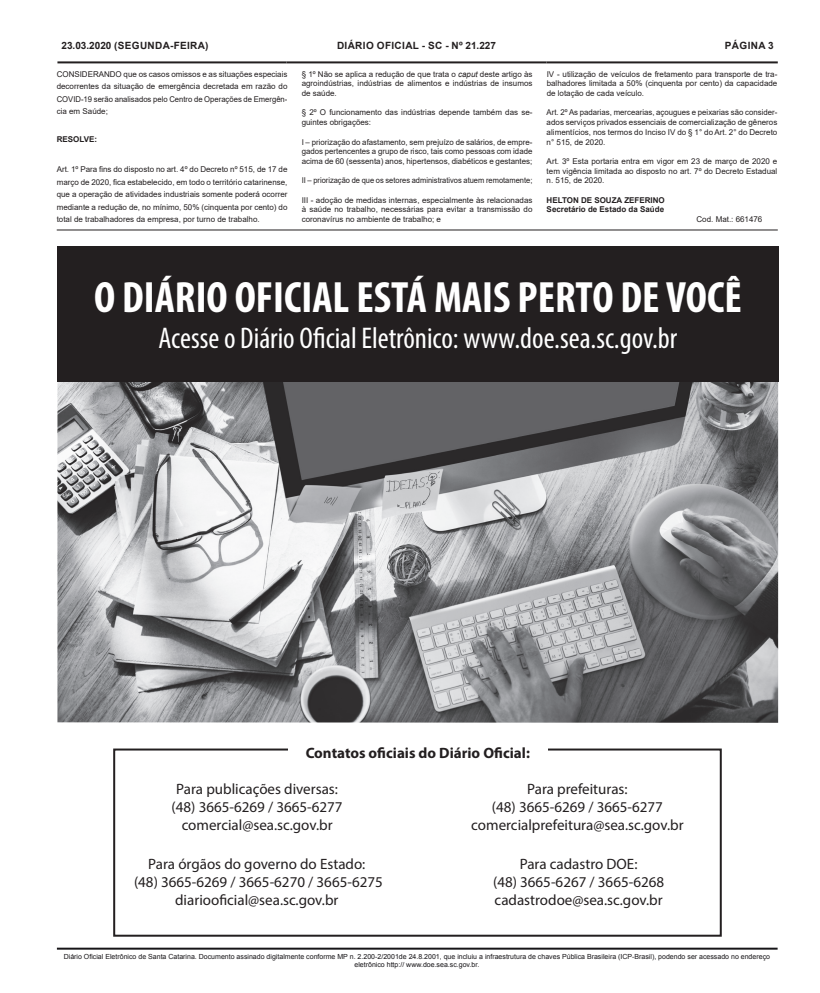
<style>
.page{position:relative;width:820px;height:993px;background:#fff}
.page>*{position:absolute;margin:0;border:0;box-sizing:border-box;transform-origin:0 0}
.t1{font:700 condensed 44px "Myriad Pro";color:#fff}
.t2{font:condensed 30px "Myriad Pro";color:#fff}
.t3{font:15px/18px "Myriad Pro";color:#231f20;text-align:center}
.t4{font:700 15px "Myriad Pro";color:#231f20}
.t5{font:700 10px "Arial";letter-spacing:.035em;color:#231f20}
.t6{font:8px/9.7px "Arial";color:#231f20;text-align:justify}
.t7{font:8px "Arial";color:#231f20;scale:.94 1}
.t8{font:700 8px/9.7px "Arial";color:#231f20}
.t9{font:7px/8.4px "Arial";color:#171518;text-align:center}
.s1{font-style:italic}
</style>
<div class="page">
<hr style="left:57px;top:229px;width:720px;height:1px;background:#231f20">
<div style="left:113px;top:748px;width:608px;height:188px;border:2px solid #231f20"></div>
<img style="left:57px;top:381px;width:720px;height:341px">
<div style="left:57px;top:246px;width:721px;height:135px;background:#231f20"></div>
<div style="left:288px;top:738px;width:259px;height:27px;background:#fff"></div>
<hr style="left:57px;top:61px;width:229px;height:2px;background:#231f20">
<hr style="left:286px;top:61px;width:260px;height:2px;background:#231f20">
<hr style="left:546px;top:61px;width:231px;height:2px;background:#231f20">
<hr style="left:57px;top:947px;width:720px;height:2px;background:#171518">
<p class="t5" style="left:61px;top:38px;width:149px">23.03.2020 (SEGUNDA-FEIRA)</p>
<p class="t5" style="left:337px;top:38px;width:160px">DIÁRIO OFICIAL - SC - Nº 21.227</p>
<p class="t5" style="left:724px;top:38px;width:15px">Página</p>
<p class="t5" style="left:767px;top:38px;width:7px">3</p>
<p class="t6" style="left:57px;top:68px;width:232px;line-height:12.5px">CONSIDERANDO que os casos omissos e as situações especiais decorrentes da situação de emergência decretada em razão do COVID-19 serão analisados pelo Centro de Operações de Emergên&shy;cia em Saúde;</p>
<p class="t8" style="left:57px;top:134px;width:42px">RESOLVE:</p>
<p class="t6" style="left:57px;top:163px;width:232px;line-height:12.5px">Art. 1º Para fins do disposto no art. 4º do Decreto nº 515, de 17 de março de 2020, fica estabelecido, em todo o território catarinense, que a operação de atividades industriais somente poderá ocorrer mediante a redução de, no mínimo, 50% (cinquenta por cento) do total de trabalhadores da empresa, por turno de trabalho.</p>
<p class="t6" style="left:301px;top:69px;width:232px">§ 1º Não se aplica a redução de que trata o <span class="s1">caput</span> deste artigo às agroindústrias, indústrias de alimentos e indústrias de insumos de saúde.</p>
<p class="t6" style="left:301px;top:108px;width:232px">§ 2º O funcionamento das indústrias depende também das se&shy;guintes obrigações:</p>
<p class="t6" style="left:301px;top:137px;width:232px">I – priorização do afastamento, sem prejuízo de salários, de empre&shy;gados pertencentes a grupo de risco, tais como pessoas com idade acima de 60 (sessenta) anos, hipertensos, diabéticos e gestantes;</p>
<p class="t7" style="left:301px;top:175px;width:247px">II – priorização de que os setores administrativos atuem remotamente;</p>
<p class="t6" style="left:301px;top:195px;width:232px">III - adoção de medidas internas, especialmente às relacionadas à saúde no trabalho, necessárias para evitar a transmissão do coronavírus no ambiente de trabalho; e</p>
<p class="t6" style="left:546px;top:69px;width:232px">IV - utilização de veículos de fretamento para transporte de tra&shy;balhadores limitada a 50% (cinquenta por cento) da capacidade de lotação de cada veículo.</p>
<p class="t6" style="left:546px;top:108px;width:232px">Art. 2º As padarias, mercearias, açougues e peixarias são consider&shy;ados serviços privados essenciais de comercialização de gêneros alimentícios, nos termos do Inciso IV do § 1° do Art. 2° do Decreto n° 515, de 2020.</p>
<p class="t6" style="left:546px;top:156px;width:232px">Art. 3º Esta portaria entra em vigor em 23 de março de 2020 e tem vigência limitada ao disposto no art. 7º do Decreto Estadual n. 515, de 2020.</p>
<p class="t8" style="left:546px;top:195px;width:120px">HELTON DE SOUZA ZEFERINO<br>Secretário de Estado da Saúde</p>
<p class="t6" style="left:696px;top:214px;width:67px">Cod. Mat.: 661476</p>
<h1 class="t1" style="left:94px;top:270px;width:649px">O DIÁRIO OFICIAL ESTÁ MAIS PERTO DE VOCÊ</h1>
<h2 class="t2" style="left:158px;top:320px;width:520px">Acesse o Diário Oficial Eletrônico: www.doe.sea.sc.gov.br</h2>
<h3 class="t4" style="left:305px;top:742px;width:226px">Contatos oficiais do Diário Oficial:</h3>
<h3 class="t3" style="left:171px;top:779px;width:172px">Para publicações diversas: (48) 3665-6269 / 3665-6277 comercial@sea.sc.gov.br</h3>
<h3 class="t3" style="left:471px;top:779px;width:214px">Para prefeituras:<br>(48) 3665-6269 / 3665-6277 comercialprefeitura@sea.sc.gov.br</h3>
<h3 class="t3" style="left:134px;top:854px;width:250px">Para órgãos do governo do Estado:<br>(48) 3665-6269 / 3665-6270 / 3665-6275 diariooficial@sea.sc.gov.br</h3>
<h3 class="t3" style="left:493px;top:854px;width:172px">Para cadastro DOE:<br>(48) 3665-6267 / 3665-6268 cadastrodoe@sea.sc.gov.br</h3>
<p class="t9" style="left:64px;top:952px;width:707px">Diário Oficial Eletrônico de Santa Catarina. Documento assinado digitalmente conforme MP n. 2.200-2/2001de 24.8.2001, que incluiu a infraestrutura de chaves Pública Brasileira (ICP-Brasil), podendo ser acessado no endereço eletrônico http:// www.doe.sea.sc.gov.br.</p>
</div>
